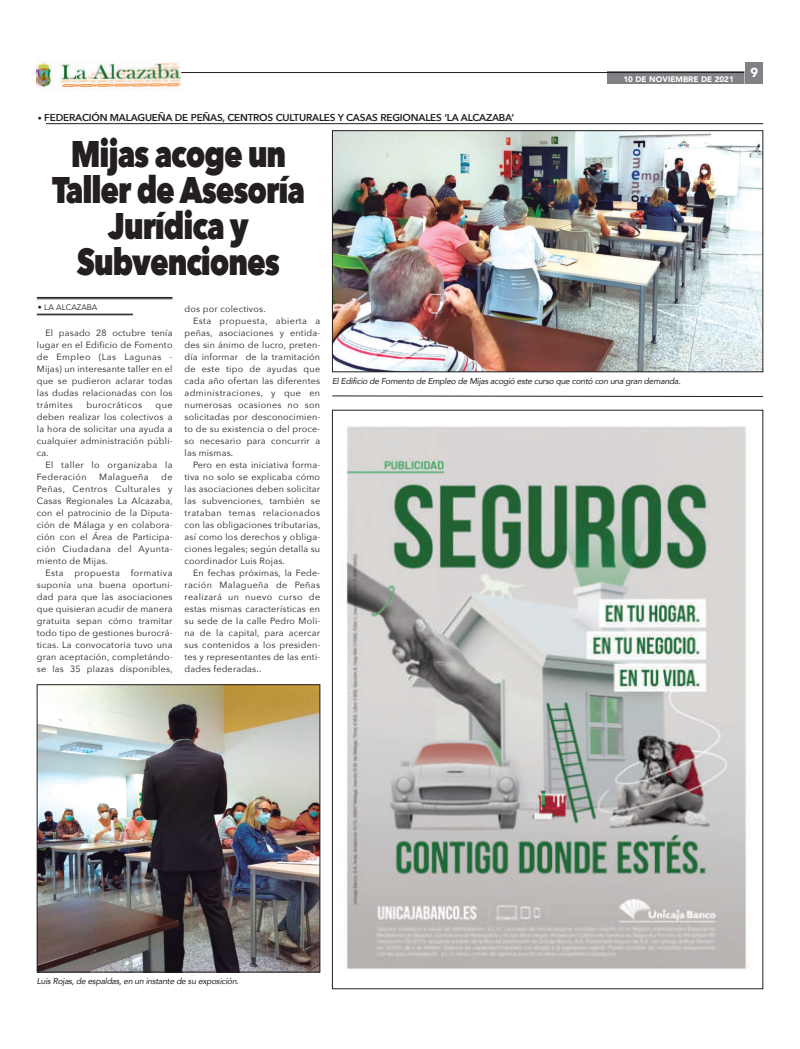
<style>
.page{position:relative;width:800px;height:1049px;background:#fff}
.page>*{position:absolute;margin:0;border:0;box-sizing:border-box;transform-origin:0 0}
.t1{font:800 37px/36px "Avenir Next";letter-spacing:-.035em;color:#231f20;text-align:center;scale:.8 1}
.t2{font:900 13px "Avenir";color:#fff}
.t3{font:600 10px "Avenir Next";letter-spacing:-.02em;color:#231f20}
.t4{font:9px/12px "Avenir Next";letter-spacing:.025em;color:#231f20;text-align:justify}
.t5{font:9px/12px "Avenir Next";letter-spacing:.045em;color:#231f20}
.t6{font:italic 8.5px "Avenir";letter-spacing:-.03em;color:#231f20}
.t7{font:900 8px "Avenir";color:#fff}
.t8{font:8px "Avenir";color:#231f20}
.s1{font-family:"Avenir";font-weight:400;font-size:8px}
</style>
<div class="page">
<img style="left:334px;top:132px;width:427px;height:238px">
<div style="left:332px;top:130px;width:431px;height:242px;border:1px solid #231f20"></div>
<hr style="left:46px;top:123px;width:717px;height:1px;background:#231f20">
<hr style="left:37px;top:297px;width:135px;height:1px;background:#231f20">
<hr style="left:37px;top:299px;width:135px;height:1px;background:#231f20">
<hr style="left:37px;top:314px;width:96px;height:1px;background:#231f20">
<hr style="left:37px;top:315px;width:96px;height:1px;background:#231f20">
<img style="left:346px;top:426px;width:404px;height:543px">
<svg style="left:332px;top:396px;width:431px;height:1px"></svg>
<img style="left:39px;top:686px;width:279px;height:284px">
<div style="left:37px;top:684px;width:283px;height:288px;border:1px solid #231f20"></div>
<div style="left:607px;top:72px;width:143px;height:12px;background:#808285"></div>
<hr style="left:181px;top:72px;width:563px;height:1px;background:#231f20">
<svg style="left:744px;top:71px;width:1px;height:13px"></svg>
<div style="left:745px;top:63px;width:18px;height:21px;background:#808285"></div>
<img style="left:37px;top:62px;width:144px;height:26px">
<p class="t7" style="left:623px;top:74px;width:112px">10 DE NOVIEMBRE DE 2021</p>
<p class="t3" style="left:38px;top:111px;width:477px"><span class="s1">•</span> FEDERACIÓN MALAGUEÑA DE PEÑAS, CENTROS CULTURALES Y CASAS REGIONALES ‘LA ALCAZABA’</p>
<h1 class="t1" style="left:52px;top:138px;width:317px">Mijas acoge un<br>Taller de Asesoría<br>Jurídica y<br>Subvenciones</h1>
<p class="t8" style="left:38px;top:302px;width:61px">• LA ALCAZABA</p>
<p class="t4" style="left:184px;top:303px;width:83px">dos por colectivos.</p>
<p class="t5" style="left:193px;top:315px;width:129px">Esta propuesta, abierta a</p>
<p class="t4" style="left:184px;top:327px;width:137px">peñas, asociaciones y entida-</p>
<p class="t4" style="left:184px;top:339px;width:137px">des sin ánimo de lucro, preten-</p>
<p class="t4" style="left:184px;top:351px;width:137px">día informar de la tramitación</p>
<p class="t4" style="left:184px;top:363px;width:137px">de este tipo de ayudas que</p>
<p class="t4" style="left:184px;top:375px;width:137px">cada año ofertan las diferentes</p>
<p class="t5" style="left:184px;top:387px;width:137px">administraciones, y que en</p>
<p class="t4" style="left:184px;top:399px;width:137px">numerosas ocasiones no son</p>
<p class="t4" style="left:184px;top:411px;width:137px">solicitadas por desconocimien-</p>
<p class="t4" style="left:184px;top:423px;width:137px">to de su existencia o del proce-</p>
<p class="t4" style="left:184px;top:435px;width:137px">so necesario para concurrir a</p>
<p class="t4" style="left:184px;top:447px;width:50px">las mismas.</p>
<p class="t4" style="left:193px;top:459px;width:129px">Pero en esta iniciativa forma-</p>
<p class="t4" style="left:184px;top:471px;width:137px">tiva no solo se explicaba cómo</p>
<p class="t4" style="left:184px;top:483px;width:137px">las asociaciones deben solicitar</p>
<p class="t4" style="left:184px;top:495px;width:137px">las subvenciones, también se</p>
<p class="t5" style="left:184px;top:507px;width:137px">trataban temas relacionados</p>
<p class="t4" style="left:184px;top:519px;width:137px">con las obligaciones tributarias,</p>
<p class="t4" style="left:184px;top:531px;width:137px">así como los derechos y obliga-</p>
<p class="t4" style="left:184px;top:543px;width:137px">ciones legales; según detalla su</p>
<p class="t4" style="left:184px;top:555px;width:102px">coordinador Luis Rojas.</p>
<p class="t4" style="left:193px;top:567px;width:129px">En fechas próximas, la Fede-</p>
<p class="t5" style="left:184px;top:579px;width:137px">ración Malagueña de Peñas</p>
<p class="t5" style="left:184px;top:591px;width:137px">realizará un nuevo curso de</p>
<p class="t4" style="left:184px;top:603px;width:137px">estas mismas características en</p>
<p class="t4" style="left:184px;top:615px;width:137px">su sede de la calle Pedro Moli-</p>
<p class="t4" style="left:184px;top:627px;width:137px">na de la capital, para acercar</p>
<p class="t4" style="left:184px;top:639px;width:137px">sus contenidos a los presiden-</p>
<p class="t4" style="left:184px;top:651px;width:137px">tes y representantes de las enti-</p>
<p class="t4" style="left:184px;top:663px;width:78px">dades federadas..</p>
<p class="t4" style="left:37px;top:327px;width:137px;text-indent:9px">El pasado 28 octubre tenía lugar en el Edificio de Fomento de Empleo (Las Lagunas - Mijas) un interesante taller en el que se pudieron aclarar todas las dudas relacionadas con los trámites</p>
<p class="t6" style="left:332px;top:376px;width:350px">El Edificio de Fomento de Empleo de Mijas acogió este curso que contó con una gran demanda.</p>
<p class="t5" style="left:86px;top:399px;width:57px">burocráticos</p>
<p class="t4" style="left:37px;top:399px;width:137px;text-indent:119px">que deben realizar los colectivos a la hora de solicitar una ayuda a cualquier administración públi&shy;ca.</p>
<p class="t5" style="left:37px;top:459px;width:137px;text-indent:9px">El taller lo organizaba la<br>Federación</p>
<p class="t4" style="left:37px;top:471px;width:137px;text-indent:124px">de Peñas, Centros Culturales y Casas Regionales La Alcazaba, con el patrocinio de la Diputa&shy;ción de Málaga y en colabora&shy;ción con el Área de Participa&shy;ción Ciudadana del Ayunta&shy;miento de Mijas.</p>
<p class="t4" style="left:37px;top:567px;width:137px;text-indent:9px">Esta propuesta formativa suponía una buena oportuni&shy;dad para que las asociaciones que quisieran acudir de manera gratuita sepan cómo tramitar todo tipo de gestiones burocrá&shy;ticas. La convocatoria tuvo una gran aceptación, completándo&shy;se las 35 plazas disponibles,</p>
<p class="t5" style="left:99px;top:471px;width:51px">Malagueña</p>
<h2 class="t2" style="left:750px;top:64px;width:9px">9</h2>
<p class="t6" style="left:37px;top:976px;width:203px">Luis Rojas, de espaldas, en un instante de su exposición.</p>
</div>
